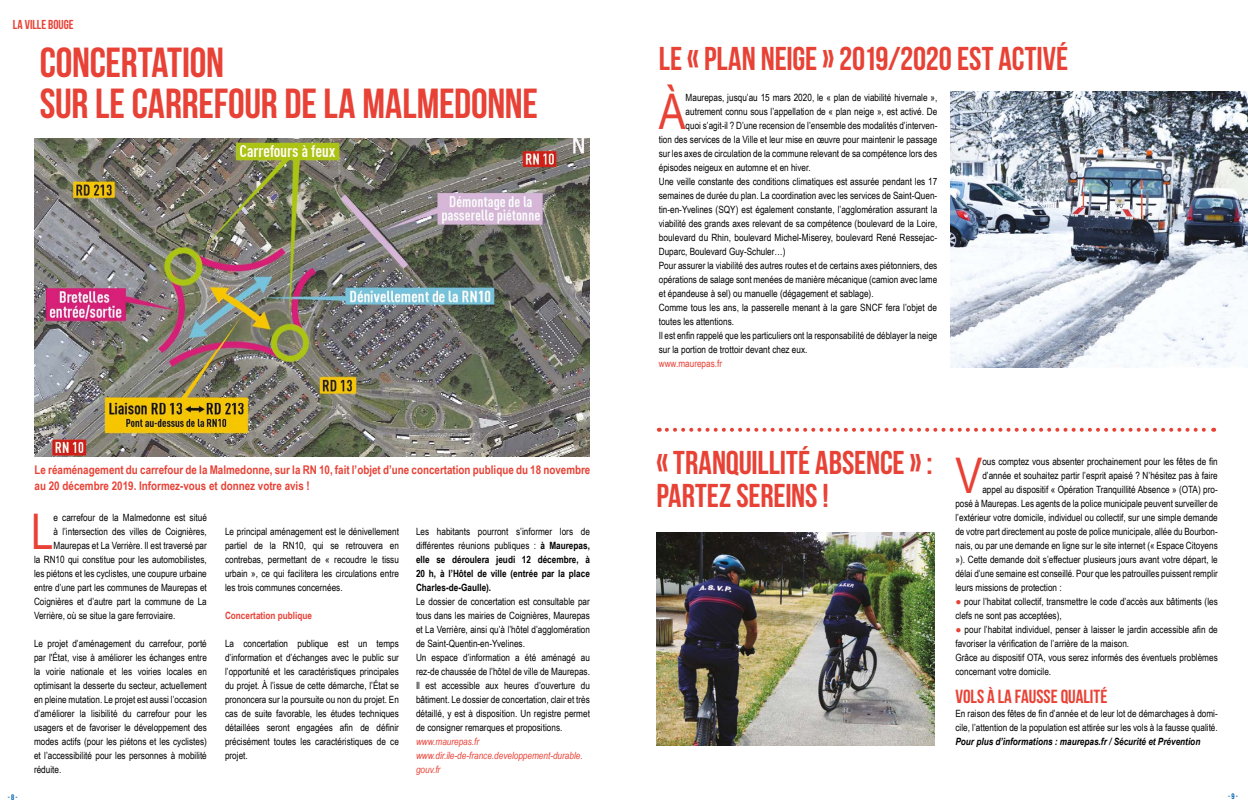
<style>
.page{position:relative;width:1248px;height:808px;background:#fff}
.page>*{position:absolute;margin:0;border:0;box-sizing:border-box;transform-origin:0 0}
.t1{font:49.1px "Arial Narrow";color:#e84136}
.t2{font:42px/41px "Bebas Neue";letter-spacing:-.005em;color:#e84136}
.t3{font:33px/33px "Bebas Neue";letter-spacing:-.005em;color:#e84236}
.t4{font:19px "Bebas Neue";color:#e84236}
.t5{font:13px "Bebas Neue";color:#e84136}
.t6{font:700 12px/16px "Arial Narrow";color:#e84236}
.t7{font:10px/14px "Arial Narrow";color:#000}
.t8{font:700 10px/14px "Arial Narrow";color:#000;text-align:justify}
.t9{font:italic 10px/14px "Arial Narrow";color:#e84136}
.t10{font:italic 700 10px "Arial Narrow";color:#000}
.t11{font:700 10px "Arial Narrow";color:#e84136}
.t12{font:10px "Arial Narrow";color:#e84136}
.t13{font:8px "Bebas Neue";color:#0063af}
.s1{font-weight:400}
.s2{color:#e84136}
</style>
<div class="page">
<img style="left:35px;top:139px;width:555px;height:317px">
<img style="left:656px;top:533px;width:278px;height:212px">
<img style="left:950px;top:91px;width:297px;height:276px">
<svg style="left:666px;top:428px;width:547px;height:4px"></svg>
<h3 class="t5" style="left:13px;top:18px;width:62px">LA VILLE BOUGE</h3>
<h2 class="t2" style="left:40px;top:41px;width:499px">CONCERTATION<br>SUR LE CARREFOUR DE LA MALMEDONNE</h2>
<p class="t6" style="left:35px;top:462px;width:557px">Le réaménagement du carrefour de la Malmedonne, sur la RN 10, fait l’objet d’une concertation publique du 18 novembre au 20 décembre 2019. Informez-vous et donnez votre avis !</p>
<h1 class="t1" style="left:31px;top:496px;width:24px">L</h1>
<p class="t7" style="left:54px;top:510px;width:155px">e carrefour de la Malmedonne est situé</p>
<p class="t7" style="left:54px;top:524px;width:155px">à l’intersection des villes de Coignières,</p>
<p class="t7" style="left:54px;top:538px;width:155px">Maurepas et La Verrière. Il est traversé par</p>
<p class="t7" style="left:34px;top:552px;width:174px">la RN10 qui constitue pour les automobilistes,</p>
<p class="t7" style="left:34px;top:566px;width:174px">les piétons et les cyclistes, une coupure urbaine</p>
<p class="t7" style="left:34px;top:580px;width:174px">entre d’une part les communes de Maurepas et</p>
<p class="t7" style="left:34px;top:594px;width:174px">Coignières et d’autre part la commune de La</p>
<p class="t7" style="left:34px;top:608px;width:143px">Verrière, où se situe la gare ferroviaire.</p>
<p class="t7" style="left:34px;top:636px;width:174px;text-align:justify">Le projet d’aménagement du carrefour, porté par l'État, vise à améliorer les échanges entre la voirie nationale et les voiries locales en optimisant la desserte du secteur, actuellement en pleine mutation. Le projet est aussi l’occasion d’améliorer la lisibilité du carrefour pour les usagers et de favoriser le développement des modes actifs (pour les piétons et les cyclistes) et l’accessibilité pour les personnes à mobilité réduite.</p>
<p class="t7" style="left:225px;top:524px;width:175px;text-align:justify">Le principal aménagement est le dénivellement partiel de la RN10, qui se retrouvera en contrebas, permettant de « recoudre le tissu urbain », ce qui facilitera les circulations entre les trois communes concernées.</p>
<p class="t11" style="left:225px;top:608px;width:89px">Concertation publique</p>
<p class="t7" style="left:225px;top:636px;width:175px;text-align:justify">La concertation publique est un temps d’information et d’échanges avec le public sur l’opportunité et les caractéristiques principales du projet. À l’issue de cette démarche, l’État se prononcera sur la poursuite ou non du projet. En cas de suite favorable, les études techniques détaillées seront engagées afin de définir précisément toutes les caractéristiques de ce projet.</p>
<p class="t8" style="left:416px;top:524px;width:175px"><span class="s1">Les habitants pourront s’informer lors de différentes réunions publiques :</span> à Maurepas, elle se déroulera jeudi 12 décembre, à 20 h, à l’Hôtel de ville (entrée par la place Charles-de-Gaulle).</p>
<p class="t7" style="left:416px;top:594px;width:175px">Le dossier de concertation est consultable par tous dans les mairies de Coignières, Maurepas et La Verrière, ainsi qu’à l’hôtel d’agglomération de Saint-Quentin-en-Yvelines.<br>Un espace d’information a été aménagé au rez-de chaussée de l’hôtel de ville de Maurepas.<br>Il est accessible aux heures d’ouverture du bâtiment. Le dossier de concertation, clair et très détaillé, y est à disposition. Un registre permet de consigner remarques et propositions.</p>
<p class="t9" style="left:416px;top:735px;width:168px">www.maurepas.fr www.dir.ile-de-france.developpement-durable. gouv.fr</p>
<h3 class="t3" style="left:658px;top:42px;width:411px">LE « PLAN NEIGE » 2019/2020 EST ACTIVÉ</h3>
<h1 class="t1" style="left:658px;top:76px;width:28px">À</h1>
<p class="t7" style="left:685px;top:90px;width:253px">Maurepas, jusqu’au 15 mars 2020, le « plan de viabilité hivernale »,</p>
<p class="t7" style="left:685px;top:104px;width:253px">autrement connu sous l’appellation de « plan neige », est activé. De</p>
<p class="t7" style="left:685px;top:118px;width:253px">quoi s’agit-il ? D’une recension de l’ensemble des modalités d’interven-</p>
<p class="t7" style="left:658px;top:132px;width:280px">tion des services de la Ville et leur mise en œuvre pour maintenir le passage</p>
<p class="t7" style="left:658px;top:146px;width:280px">sur les axes de circulation de la commune relevant de sa compétence lors des</p>
<p class="t7" style="left:658px;top:160px;width:153px">épisodes neigeux en automne et en hiver.</p>
<p class="t7" style="left:658px;top:174px;width:280px">Une veille constante des conditions climatiques est assurée pendant les 17</p>
<p class="t7" style="left:658px;top:188px;width:280px">semaines de durée du plan. La coordination avec les services de Saint-Quen-</p>
<p class="t7" style="left:658px;top:202px;width:280px">tin-en-Yvelines (SQY) est également constante, l’agglomération assurant la</p>
<p class="t7" style="left:658px;top:216px;width:280px">viabilité des grands axes relevant de sa compétence (boulevard de la Loire,</p>
<p class="t7" style="left:658px;top:230px;width:280px">boulevard du Rhin, boulevard Michel-Miserey, boulevard René Ressejac-</p>
<p class="t7" style="left:658px;top:244px;width:128px">Duparc, Boulevard Guy-Schuler…)</p>
<p class="t7" style="left:658px;top:258px;width:280px">Pour assurer la viabilité des autres routes et de certains axes piétonniers, des</p>
<p class="t7" style="left:658px;top:272px;width:280px">opérations de salage sont menées de manière mécanique (camion avec lame</p>
<p class="t7" style="left:658px;top:286px;width:216px">et épandeuse à sel) ou manuelle (dégagement et sablage).</p>
<p class="t7" style="left:658px;top:300px;width:280px">Comme tous les ans, la passerelle menant à la gare SNCF fera l’objet de</p>
<p class="t7" style="left:658px;top:314px;width:77px">toutes les attentions.</p>
<p class="t7" style="left:658px;top:328px;width:280px">Il est enfin rappelé que les particuliers ont la responsabilité de déblayer la neige</p>
<p class="t7" style="left:658px;top:342px;width:150px">sur la portion de trottoir devant chez eux.</p>
<p class="t12" style="left:658px;top:356px;width:65px">www.maurepas.fr</p>
<h3 class="t3" style="left:656px;top:445px;width:278px">« TRANQUILLITÉ ABSENCE » :<br>PARTEZ SEREINS !</h3>
<h1 class="t1" style="left:955px;top:440px;width:28px">V</h1>
<p class="t7" style="left:982px;top:454px;width:237px">ous comptez vous absenter prochainement pour les fêtes de fin</p>
<p class="t7" style="left:982px;top:468px;width:237px">d’année et souhaitez partir l’esprit apaisé ? N’hésitez pas à faire</p>
<p class="t7" style="left:982px;top:482px;width:237px">appel au dispositif « Opération Tranquillité Absence » (OTA) pro-</p>
<p class="t7" style="left:955px;top:496px;width:264px">posé à Maurepas. Les agents de la police municipale peuvent surveiller de</p>
<p class="t7" style="left:955px;top:510px;width:264px">l’extérieur votre domicile, individuel ou collectif, sur une simple demande</p>
<p class="t7" style="left:955px;top:524px;width:264px">de votre part directement au poste de police municipale, allée du Bourbon-</p>
<p class="t7" style="left:955px;top:538px;width:264px">nais, ou par une demande en ligne sur le site internet (« Espace Citoyens</p>
<p class="t7" style="left:955px;top:552px;width:264px">»). Cette demande doit s’effectuer plusieurs jours avant votre départ, le</p>
<p class="t7" style="left:955px;top:566px;width:264px">délai d’une semaine est conseillé. Pour que les patrouilles puissent remplir</p>
<p class="t7" style="left:955px;top:580px;width:108px">leurs missions de protection :</p>
<p class="t7" style="left:955px;top:594px;width:264px"><span class="s2">●</span> pour l’habitat collectif, transmettre le code d’accès aux bâtiments (les clefs ne sont pas acceptées),</p>
<p class="t7" style="left:955px;top:622px;width:264px"><span class="s2">●</span> pour l’habitat individuel, penser à laisser le jardin accessible afin de favoriser la vérification de l’arrière de la maison.<br>Grâce au dispositif OTA, vous serez informés des éventuels problèmes concernant votre domicile.</p>
<h3 class="t4" style="left:955px;top:686px;width:153px">VOLS À LA FAUSSE QUALITÉ</h3>
<p class="t7" style="left:955px;top:706px;width:264px">En raison des fêtes de fin d’année et de leur lot de démarchages à domi&shy;cile, l’attention de la population est attirée sur les vols à la fausse qualité.</p>
<p class="t10" style="left:955px;top:734px;width:246px">Pour plus d’informations : maurepas.fr / Sécurité et Prévention</p>
<p class="t13" style="left:8px;top:792px;width:11px">- 8 -</p>
<p class="t13" style="left:1227px;top:792px;width:11px">- 9 -</p>
</div>
